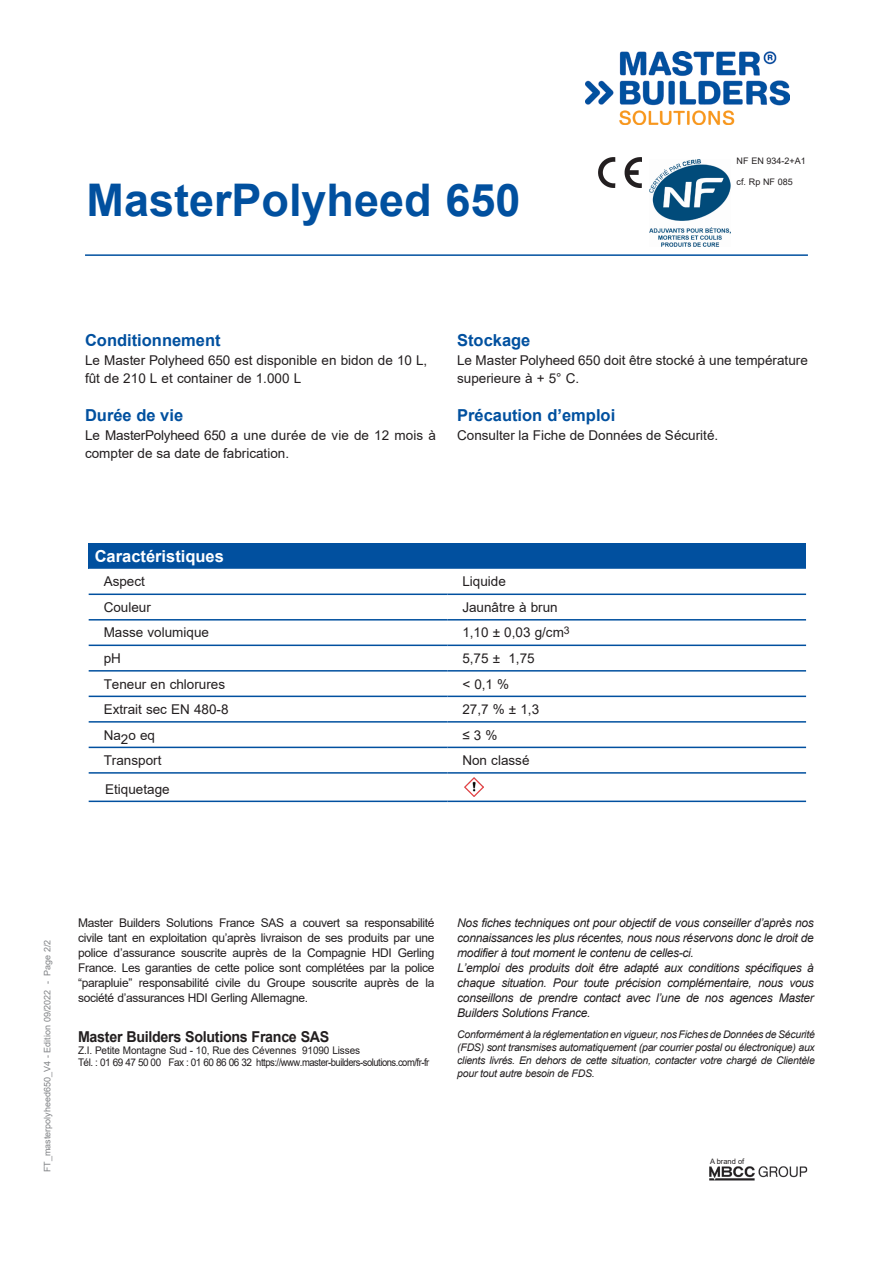
<style>
.page{position:relative;width:893px;height:1263px;background:#fff}
.page>*{position:absolute;margin:0;border:0;box-sizing:border-box;transform-origin:0 0}
.TITRE_FICHE{font:700 45px "Arial";color:#01509f}
.TITRE_texte_BASF{font:700 16.5px "Arial";color:#01509f}
.Titre_texte{font:700 16.5px "Arial";color:#01509f}
.t1{font:700 16.5px "Arial";color:#fff}
.t2{font:700 15px "Arial";letter-spacing:-.02em;color:#231f20;scale:.95 1}
.TITRE_texte_BASF-2{font:13.5px/18.8px "Arial";color:#231f20}
.texte{font:13.5px "Arial";color:#231f20}
.t3{font:italic 12px/15px "Arial";letter-spacing:-.025em;color:#231f20;text-align:justify}
.t4{font:12px/15px "Arial";letter-spacing:-.025em;color:#231f20;text-align:justify}
.t5{font:italic 10.5px/12.8px "Arial";letter-spacing:-.025em;color:#231f20;text-align:justify}
.t6{font:10.5px "Arial";letter-spacing:-.05em;color:#231f20;scale:.95 1}
.t7{font:10.5px "Arial";letter-spacing:-.01em;color:#231f20;scale:.95 1}
.t8{font:9px "Arial";color:#808285}
.t9{font:9px "Arial";color:#231f20}
.t10{font:7.5px "Arial";color:#231f20}
</style>
<div class="page">
<div style="left:89px;top:543px;width:717px;height:26px;background:#01509f"></div>
<svg style="left:89px;top:620px;width:717px;height:129px"></svg>
<hr style="left:89px;top:593px;width:358px;height:2px;background:#01509f">
<hr style="left:447px;top:593px;width:359px;height:2px;background:#01509f">
<hr style="left:89px;top:619px;width:358px;height:1px;background:#01509f">
<hr style="left:447px;top:619px;width:359px;height:1px;background:#01509f">
<hr style="left:89px;top:644px;width:358px;height:2px;background:#01509f">
<hr style="left:447px;top:644px;width:359px;height:2px;background:#01509f">
<hr style="left:89px;top:670px;width:358px;height:1px;background:#01509f">
<hr style="left:447px;top:670px;width:359px;height:1px;background:#01509f">
<hr style="left:89px;top:696px;width:358px;height:1px;background:#01509f">
<hr style="left:447px;top:696px;width:359px;height:1px;background:#01509f">
<hr style="left:89px;top:721px;width:358px;height:2px;background:#01509f">
<hr style="left:447px;top:721px;width:359px;height:2px;background:#01509f">
<hr style="left:89px;top:747px;width:358px;height:1px;background:#01509f">
<hr style="left:447px;top:747px;width:359px;height:1px;background:#01509f">
<hr style="left:89px;top:772px;width:358px;height:2px;background:#01509f">
<hr style="left:447px;top:772px;width:359px;height:2px;background:#01509f">
<hr style="left:89px;top:800px;width:358px;height:2px;background:#01509f">
<hr style="left:447px;top:800px;width:359px;height:2px;background:#01509f">
<img style="left:464px;top:777px;width:20px;height:20px">
<hr style="left:85px;top:254px;width:723px;height:2px;background:#01509f">
<img style="left:586px;top:51px;width:204px;height:74px">
<img style="left:709px;top:1166px;width:99px;height:15px">
<img style="left:598px;top:157px;width:43px;height:31px">
<img style="left:650px;top:159px;width:81px;height:88px">
<p class="TITRE_FICHE" style="left:87px;top:169px;width:435px">MasterPolyheed 650</p>
<p class="t9" style="left:737px;top:155px;width:71px">NF EN 934-2+A1</p>
<p class="t9" style="left:737px;top:176px;width:58px">cf. Rp NF 085</p>
<p class="TITRE_texte_BASF" style="left:85px;top:328px;width:137px">Conditionnement</p>
<p class="TITRE_texte_BASF-2" style="left:85px;top:350px;width:344px">Le Master Polyheed 650 est disponible en bidon de 10 L,</p>
<p class="TITRE_texte_BASF-2" style="left:85px;top:369px;width:218px">fût de 210 L et container de 1.000 L</p>
<p class="TITRE_texte_BASF" style="left:85px;top:403px;width:100px">Durée de vie</p>
<p class="TITRE_texte_BASF-2" style="left:85px;top:425px;width:352px">Le MasterPolyheed 650 a une durée de vie de 12 mois à compter de sa date de fabrication.</p>
<p class="TITRE_texte_BASF" style="left:457px;top:328px;width:75px">Stockage</p>
<p class="TITRE_texte_BASF-2" style="left:457px;top:350px;width:352px">Le Master Polyheed 650 doit être stocké à une température superieure à + 5° C.</p>
<p class="Titre_texte" style="left:457px;top:403px;width:160px">Précaution d’emploi</p>
<p class="texte" style="left:457px;top:426px;width:263px">Consulter la Fiche de Données de Sécurité.</p>
<p class="t1" style="left:95px;top:545px;width:131px">Caractéristiques</p>
<p class="TITRE_texte_BASF-2" style="left:104px;top:572px;width:43px">Aspect</p>
<p class="TITRE_texte_BASF-2" style="left:462px;top:572px;width:45px">Liquide</p>
<p class="TITRE_texte_BASF-2" style="left:104px;top:598px;width:49px">Couleur</p>
<p class="TITRE_texte_BASF-2" style="left:462px;top:598px;width:97px">Jaunâtre à brun</p>
<p class="TITRE_texte_BASF-2" style="left:104px;top:623px;width:107px">Masse volumique</p>
<p class="TITRE_texte_BASF-2" style="left:462px;top:623px;width:109px">1,10 ± 0,03 g/cm<sup>3</sup></p>
<p class="TITRE_texte_BASF-2" style="left:104px;top:649px;width:19px">pH</p>
<p class="TITRE_texte_BASF-2" style="left:462px;top:649px;width:74px">5,75 ± 1,75</p>
<p class="TITRE_texte_BASF-2" style="left:104px;top:674px;width:123px">Teneur en chlorures</p>
<p class="TITRE_texte_BASF-2" style="left:462px;top:674px;width:48px">&lt; 0,1 %</p>
<p class="TITRE_texte_BASF-2" style="left:104px;top:700px;width:126px">Extrait sec EN 480-8</p>
<p class="TITRE_texte_BASF-2" style="left:462px;top:700px;width:78px">27,7 % ± 1,3</p>
<p class="TITRE_texte_BASF-2" style="left:104px;top:725px;width:53px">Na2o eq</p>
<p class="TITRE_texte_BASF-2" style="left:462px;top:725px;width:37px">≤ 3 %</p>
<p class="TITRE_texte_BASF-2" style="left:104px;top:751px;width:59px">Transport</p>
<p class="TITRE_texte_BASF-2" style="left:462px;top:751px;width:69px">Non classé</p>
<p class="TITRE_texte_BASF-2" style="left:105px;top:779px;width:66px">Etiquetage</p>
<p class="t8" style="left:41px;top:1172px;width:234px;rotate:-90deg">FT_masterpolyheed650_V4 - Edition 09/2022 - Page 2/2</p>
<p class="t4" style="left:78px;top:915px;width:358px">Master Builders Solutions France SAS a couvert sa responsabilité civile tant en exploitation qu’après livraison de ses produits par une police d’assurance souscrite auprès de la Compagnie HDI Gerling France. Les garanties de cette police sont complétées par la police “parapluie” responsabilité civile du Groupe souscrite auprès de la société d’assurances HDI Gerling Allemagne.</p>
<p class="t3" style="left:457px;top:915px;width:358px">Nos fiches techniques ont pour objectif de vous conseiller d’après nos connaissances les plus récentes, nous nous réservons donc le droit de modifier à tout moment le contenu de celles-ci.</p>
<p class="t3" style="left:457px;top:960px;width:358px">L’emploi des produits doit être adapté aux conditions spécifiques à chaque situation. Pour toute précision complémentaire, nous vous conseillons de prendre contact avec l’une de nos agences Master Builders Solutions France.</p>
<p class="t5" style="left:457px;top:1028px;width:359px">Conformément à la réglementation en vigueur, nos Fiches de Données de Sécurité (FDS) sont transmises automatiquement (par courrier postal ou électronique) aux clients livrés. En dehors de cette situation, contacter votre chargé de Clientèle pour tout autre besoin de FDS.</p>
<p class="t2" style="left:78px;top:1026px;width:266px">Master Builders Solutions France SAS</p>
<p class="t7" style="left:78px;top:1042px;width:298px">Z.I. Petite Montagne Sud - 10, Rue des Cévennes 91090 Lisses</p>
<p class="t6" style="left:78px;top:1054px;width:371px">Tél. : 01 69 47 50 00 Fax : 01 60 86 06 32 https://www.master-builders-solutions.com/fr-fr</p>
<p class="t10" style="left:710px;top:1156px;width:36px">A brand of</p>
</div>
